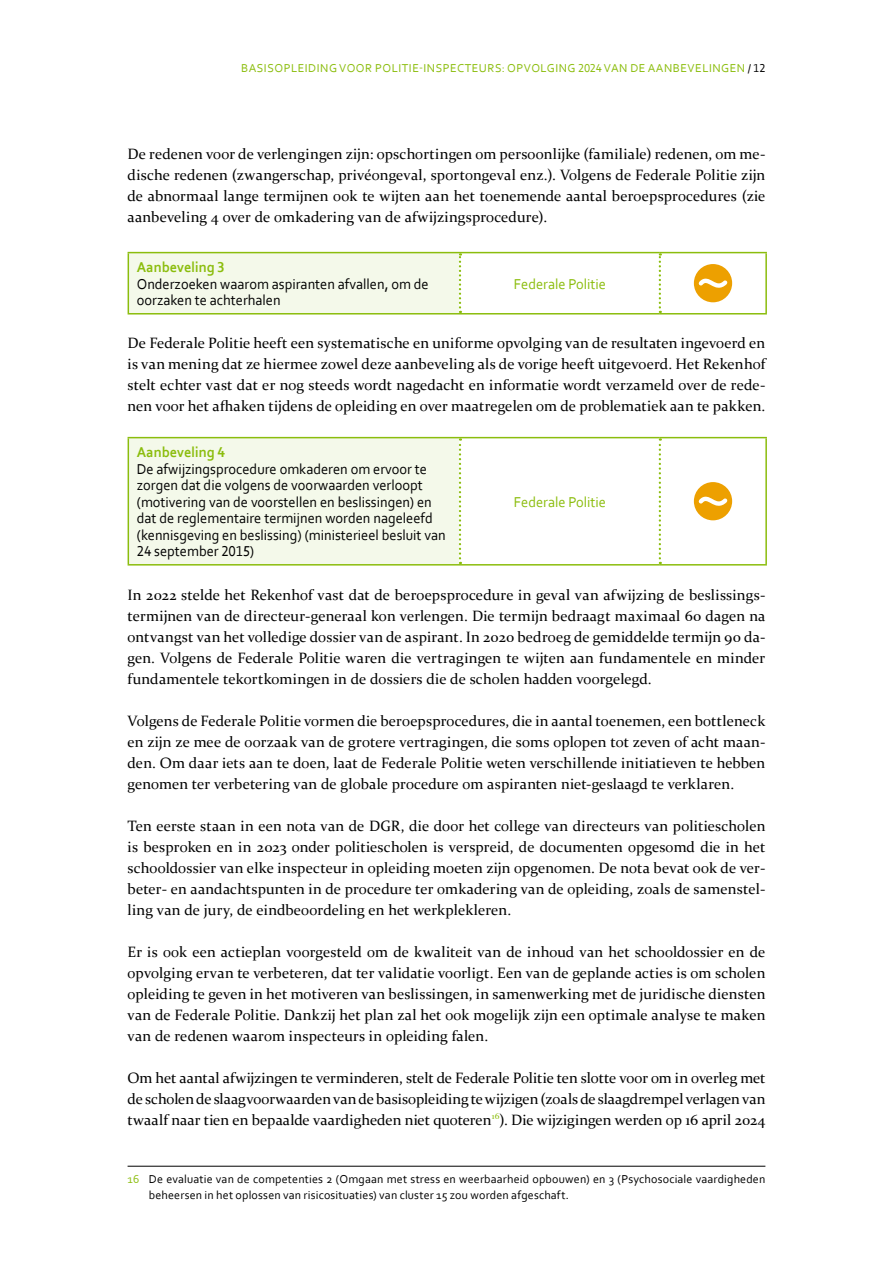
<style>
.page{position:relative;width:893px;height:1263px;background:#fff}
.page>*{position:absolute;margin:0;border:0;box-sizing:border-box;transform-origin:0 0}
.Body{font:15px/21px "Constantia";letter-spacing:.01em;color:#000;text-align:justify}
.Table_body{font:15px/16.5px "Corbel";color:#000;scale:.96 1}
.Table_body-2{font:15px "Corbel";color:#8bbd0d;scale:.96 1}
.Table_body-3{font:700 15px "Corbel";color:#8bbd0d;scale:.96 1}
.Note_de_bas_de_page{font:12px/16.5px "Corbel";letter-spacing:.015em;color:#000}
.t1{font:12px "Corbel";letter-spacing:.04em;color:#8bbd0d}
.s1{color:#000}
.s2{color:#8bbd0d}
</style>
<div class="page">
<div style="left:128px;top:253px;width:332px;height:61px;background:#f4f9ea"></div>
<hr style="left:128px;top:253px;width:1px;height:60px;background:#8bbd0d">
<hr style="left:128px;top:252px;width:332px;height:1px;background:#8bbd0d">
<hr style="left:128px;top:313px;width:332px;height:1px;background:#8bbd0d">
<svg style="left:459px;top:253px;width:2px;height:60px"></svg>
<hr style="left:460px;top:252px;width:200px;height:1px;background:#8bbd0d">
<hr style="left:460px;top:313px;width:200px;height:1px;background:#8bbd0d">
<svg style="left:659px;top:253px;width:2px;height:60px"></svg>
<hr style="left:660px;top:252px;width:107px;height:1px;background:#8bbd0d">
<hr style="left:765px;top:253px;width:2px;height:60px;background:#8bbd0d">
<hr style="left:660px;top:313px;width:107px;height:1px;background:#8bbd0d">
<div style="left:694px;top:264px;width:38px;height:38px;background:#eda000;border-radius:50%"></div>
<svg style="left:695px;top:274px;width:36px;height:18px"></svg>
<div style="left:128px;top:438px;width:332px;height:127px;background:#f4f9ea"></div>
<hr style="left:128px;top:438px;width:1px;height:126px;background:#8bbd0d">
<hr style="left:128px;top:437px;width:332px;height:1px;background:#8bbd0d">
<hr style="left:128px;top:564px;width:332px;height:1px;background:#8bbd0d">
<svg style="left:459px;top:438px;width:2px;height:126px"></svg>
<hr style="left:460px;top:437px;width:200px;height:1px;background:#8bbd0d">
<hr style="left:460px;top:564px;width:200px;height:1px;background:#8bbd0d">
<svg style="left:659px;top:438px;width:2px;height:126px"></svg>
<hr style="left:660px;top:437px;width:107px;height:1px;background:#8bbd0d">
<hr style="left:765px;top:438px;width:2px;height:126px;background:#8bbd0d">
<hr style="left:660px;top:564px;width:107px;height:1px;background:#8bbd0d">
<div style="left:694px;top:482px;width:38px;height:38px;background:#eda000;border-radius:50%"></div>
<svg style="left:695px;top:492px;width:36px;height:18px"></svg>
<hr style="left:128px;top:1166px;width:637px;height:1px;background:#000">
<p class="t1" style="left:241px;top:60px;width:526px">BASISOPLEIDING VOOR POLITIE-INSPECTEURS: OPVOLGING 2024 VAN DE AANBEVELINGEN <span class="s1">/ 12</span></p>
<p class="Body" style="left:128px;top:143px;width:639px">De redenen voor de verlengingen zijn: opschortingen om persoonlijke (familiale) redenen, om me&shy;dische redenen (zwangerschap, privéongeval, sportongeval enz.). Volgens de Federale Politie zijn de abnormaal lange termijnen ook te wijten aan het toenemende aantal beroepsprocedures (zie aanbeveling 4 over de omkadering van de afwijzingsprocedure).</p>
<p class="Table_body-3" style="left:137px;top:258px;width:93px">Aanbeveling 3</p>
<p class="Table_body" style="left:137px;top:275px;width:306px">Onderzoeken waarom aspiranten afvallen, om de oorzaken te achterhalen</p>
<p class="Table_body-2" style="left:514px;top:274px;width:97px">Federale Politie</p>
<p class="Body" style="left:128px;top:332px;width:639px">De Federale Politie heeft een systematische en uniforme opvolging van de resultaten ingevoerd en is van mening dat ze hiermee zowel deze aanbeveling als de vorige heeft uitgevoerd. Het Rekenhof stelt echter vast dat er nog steeds wordt nagedacht en informatie wordt verzameld over de rede&shy;nen voor het afhaken tijdens de opleiding en over maatregelen om de problematiek aan te pakken.</p>
<p class="Table_body-3" style="left:137px;top:443px;width:94px">Aanbeveling 4</p>
<p class="Table_body" style="left:137px;top:460px;width:323px">De afwijzingsprocedure omkaderen om ervoor te zorgen dat die volgens de voorwaarden verloopt (motivering van de voorstellen en beslissingen) en dat de reglementaire termijnen worden nageleefd (kennisgeving en beslissing) (ministerieel besluit van 24 september 2015)</p>
<p class="Table_body-2" style="left:514px;top:492px;width:97px">Federale Politie</p>
<p class="Body" style="left:128px;top:584px;width:639px">In 2022 stelde het Rekenhof vast dat de beroepsprocedure in geval van afwijzing de beslissings&shy;termijnen van de directeur-generaal kon verlengen. Die termijn bedraagt maximaal 60 dagen na ontvangst van het volledige dossier van de aspirant. In 2020 bedroeg de gemiddelde termijn 90 da&shy;gen. Volgens de Federale Politie waren die vertragingen te wijten aan fundamentele en minder fundamentele tekortkomingen in de dossiers die de scholen hadden voorgelegd.</p>
<p class="Body" style="left:128px;top:710px;width:639px">Volgens de Federale Politie vormen die beroepsprocedures, die in aantal toenemen, een bottleneck en zijn ze mee de oorzaak van de grotere vertragingen, die soms oplopen tot zeven of acht maan&shy;den. Om daar iets aan te doen, laat de Federale Politie weten verschillende initiatieven te hebben genomen ter verbetering van de globale procedure om aspiranten niet-geslaagd te verklaren.</p>
<p class="Body" style="left:128px;top:815px;width:639px">Ten eerste staan in een nota van de DGR, die door het college van directeurs van politiescholen is besproken en in 2023 onder politiescholen is verspreid, de documenten opgesomd die in het schooldossier van elke inspecteur in opleiding moeten zijn opgenomen. De nota bevat ook de ver&shy;beter- en aandachtspunten in de procedure ter omkadering van de opleiding, zoals de samenstel&shy;ling van de jury, de eindbeoordeling en het werkplekleren.</p>
<p class="Body" style="left:128px;top:941px;width:639px">Er is ook een actieplan voorgesteld om de kwaliteit van de inhoud van het schooldossier en de opvolging ervan te verbeteren, dat ter validatie voorligt. Een van de geplande acties is om scholen opleiding te geven in het motiveren van beslissingen, in samenwerking met de juridische diensten van de Federale Politie. Dankzij het plan zal het ook mogelijk zijn een optimale analyse te maken van de redenen waarom inspecteurs in opleiding falen.</p>
<p class="Body" style="left:128px;top:1067px;width:639px">Om het aantal afwijzingen te verminderen, stelt de Federale Politie ten slotte voor om in overleg met de scholen de slaagvoorwaarden van de basisopleiding te wijzigen (zoals de slaagdrempel verlagen van twaalf naar tien en bepaalde vaardigheden niet quoteren<sup>16</sup>). Die wijzigingen werden op 16 april 2024</p>
<p class="Note_de_bas_de_page" style="left:149px;top:1170px;width:618px;text-indent:-21px"><span class="s2">16</span> De evaluatie van de competenties 2 (Omgaan met stress en weerbaarheid opbouwen) en 3 (Psychosociale vaardigheden beheersen in het oplossen van risicosituaties) van cluster 15 zou worden afgeschaft.</p>
</div>
